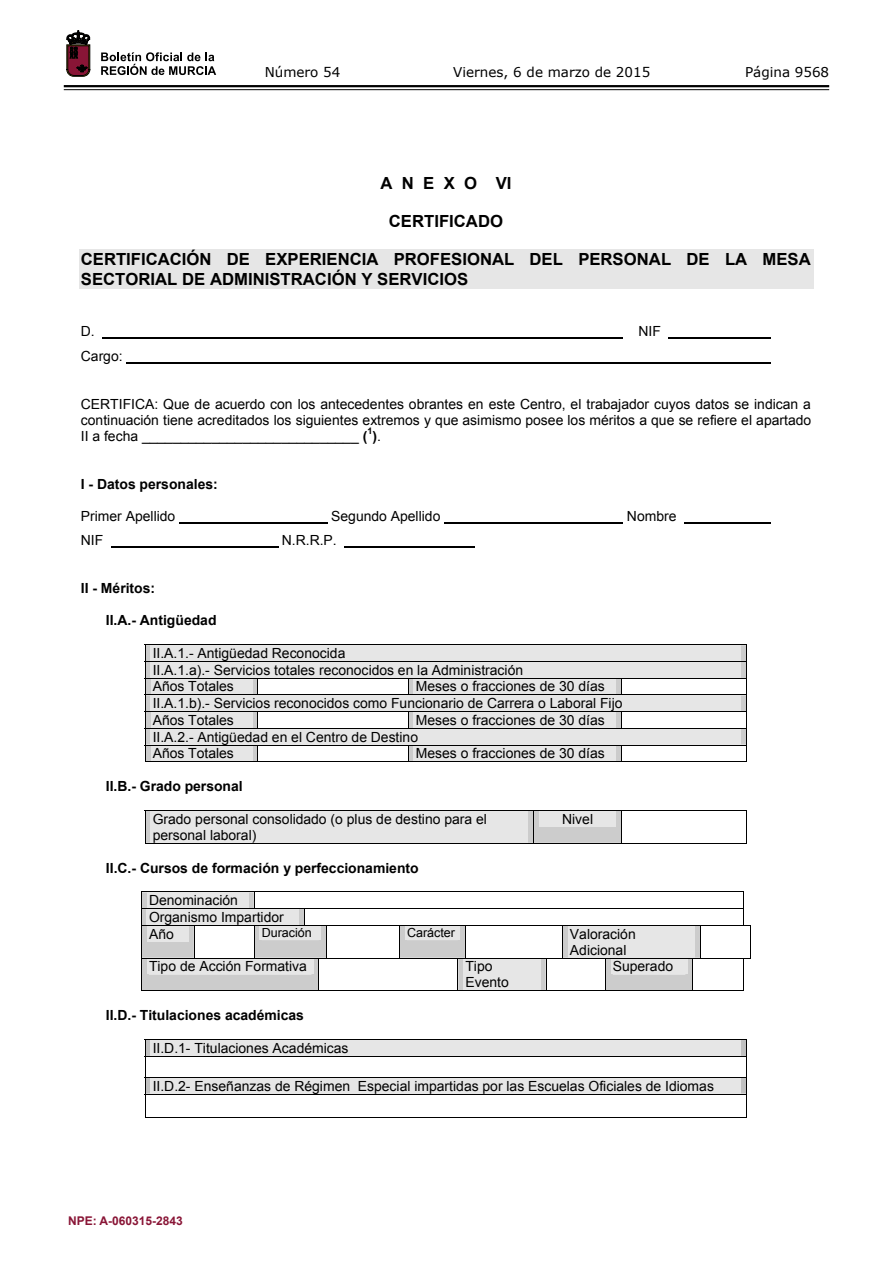
<style>
.page{position:relative;width:893px;height:1263px;background:#fff}
.page>*{position:absolute;margin:0;border:0;box-sizing:border-box;transform-origin:0 0}
.t1{font:700 16.65px/19.2px "Arial";color:#000}
.t2{font:13.95px/16.6px "Arial";color:#000}
.t3{font:700 13.95px "Arial";color:#000}
.t4{font:13.5px "Verdana";color:#000}
.t5{font:12.6px "Arial";color:#000}
.t6{font:700 12px "Arial";color:#891536}
.t7{font:700 9px "Arial";color:#000}
.s1{font-weight:700}
</style>
<div class="page">
<hr style="left:64px;top:85px;width:765px;height:2px;background:#000">
<hr style="left:64px;top:89px;width:765px;height:1px;background:#000">
<svg style="left:101px;top:52px;width:115px;height:23px"></svg>
<svg style="left:67px;top:31px;width:23px;height:45px"></svg>
<div style="left:79px;top:250px;width:734px;height:19px;background:#e6e6e6"></div>
<div style="left:79px;top:269px;width:734px;height:19px;background:#e6e6e6"></div>
<hr style="left:102px;top:338px;width:521px;height:1px;background:#000">
<hr style="left:669px;top:338px;width:102px;height:1px;background:#000">
<hr style="left:127px;top:362px;width:644px;height:1px;background:#000">
<hr style="left:179px;top:522px;width:148px;height:1px;background:#000">
<hr style="left:444px;top:522px;width:179px;height:1px;background:#000">
<hr style="left:684px;top:522px;width:87px;height:1px;background:#000">
<hr style="left:111px;top:547px;width:167px;height:1px;background:#000">
<hr style="left:345px;top:547px;width:130px;height:1px;background:#000">
<svg style="left:145px;top:644px;width:602px;height:118px"></svg>
<svg style="left:146px;top:811px;width:475px;height:32px"></svg>
<hr style="left:145px;top:810px;width:602px;height:1px;background:#000">
<hr style="left:145px;top:811px;width:1px;height:32px;background:#000">
<hr style="left:145px;top:843px;width:388px;height:1px;background:#000">
<hr style="left:533px;top:811px;width:1px;height:32px;background:#000">
<hr style="left:534px;top:843px;width:87px;height:1px;background:#000">
<hr style="left:621px;top:811px;width:1px;height:32px;background:#000">
<hr style="left:622px;top:843px;width:124px;height:1px;background:#000">
<hr style="left:746px;top:811px;width:1px;height:32px;background:#000">
<hr style="left:141px;top:892px;width:602px;height:1px;background:#000">
<hr style="left:141px;top:908px;width:602px;height:1px;background:#000">
<svg style="left:743px;top:892px;width:1px;height:33px"></svg>
<hr style="left:141px;top:925px;width:610px;height:1px;background:#000">
<hr style="left:326px;top:926px;width:1px;height:32px;background:#000">
<hr style="left:399px;top:926px;width:1px;height:32px;background:#000">
<hr style="left:562px;top:926px;width:1px;height:32px;background:#000">
<hr style="left:700px;top:926px;width:1px;height:32px;background:#000">
<hr style="left:750px;top:926px;width:1px;height:32px;background:#000">
<svg style="left:141px;top:892px;width:185px;height:98px"></svg>
<div style="left:147px;top:958px;width:167px;height:16px;background:#e6e6e6"></div>
<svg style="left:400px;top:926px;width:146px;height:64px"></svg>
<div style="left:463px;top:958px;width:78px;height:16px;background:#e6e6e6"></div>
<div style="left:463px;top:974px;width:78px;height:16px;background:#e6e6e6"></div>
<svg style="left:563px;top:926px;width:137px;height:64px"></svg>
<div style="left:611px;top:958px;width:76px;height:16px;background:#e6e6e6"></div>
<hr style="left:141px;top:958px;width:465px;height:1px;background:#000">
<hr style="left:606px;top:958px;width:87px;height:1px;background:#000">
<hr style="left:693px;top:958px;width:58px;height:1px;background:#000">
<hr style="left:141px;top:958px;width:1px;height:33px;background:#000">
<hr style="left:141px;top:990px;width:178px;height:1px;background:#000">
<hr style="left:319px;top:958px;width:1px;height:33px;background:#000">
<hr style="left:319px;top:990px;width:139px;height:1px;background:#000">
<hr style="left:458px;top:958px;width:1px;height:33px;background:#000">
<hr style="left:458px;top:990px;width:88px;height:1px;background:#000">
<hr style="left:546px;top:958px;width:1px;height:33px;background:#000">
<hr style="left:546px;top:990px;width:59px;height:1px;background:#000">
<hr style="left:605px;top:958px;width:1px;height:33px;background:#000">
<hr style="left:606px;top:990px;width:87px;height:1px;background:#000">
<hr style="left:693px;top:958px;width:1px;height:33px;background:#000">
<hr style="left:693px;top:990px;width:50px;height:1px;background:#000">
<hr style="left:743px;top:958px;width:1px;height:33px;background:#000">
<svg style="left:145px;top:1039px;width:602px;height:79px"></svg>
<p class="t4" style="left:265px;top:62px;width:77px">Número 54</p>
<p class="t4" style="left:453px;top:62px;width:199px">Viernes, 6 de marzo de 2015</p>
<p class="t4" style="left:745px;top:62px;width:86px">Página 9568</p>
<p class="t1" style="left:381px;top:174px;width:133px">A N E X O VI</p>
<p class="t1" style="left:389px;top:212px;width:116px">CERTIFICADO</p>
<p class="t1" style="left:81px;top:250px;width:731px">CERTIFICACIÓN DE EXPERIENCIA PROFESIONAL DEL PERSONAL DE LA MESA<br>SECTORIAL DE ADMINISTRACIÓN Y SERVICIOS</p>
<p class="t2" style="left:81px;top:323px;width:15px">D.</p>
<p class="t2" style="left:638px;top:323px;width:24px">NIF</p>
<p class="t2" style="left:81px;top:348px;width:43px">Cargo:</p>
<p class="t2" style="left:81px;top:396px;width:732px;line-height:16px;text-align:justify">CERTIFICA: Que de acuerdo con los antecedentes obrantes en este Centro, el trabajador cuyos datos se indican a continuación tiene acreditados los siguientes extremos y que asimismo posee los méritos a que se refiere el apartado II a fecha ____________________________ <span class="s1">( )</span>.</p>
<p class="t7" style="left:367px;top:425px;width:7px">1</p>
<p class="t3" style="left:81px;top:475px;width:138px">I - Datos personales:</p>
<p class="t2" style="left:81px;top:508px;width:96px">Primer Apellido</p>
<p class="t2" style="left:331px;top:508px;width:111px">Segundo Apellido</p>
<p class="t2" style="left:627px;top:508px;width:51px">Nombre</p>
<p class="t2" style="left:81px;top:532px;width:24px">NIF</p>
<p class="t2" style="left:282px;top:532px;width:56px">N.R.R.P.</p>
<p class="t3" style="left:81px;top:579px;width:76px">II - Méritos:</p>
<p class="t3" style="left:106px;top:611px;width:112px">II.A.- Antigüedad</p>
<p class="t2" style="left:153px;top:645px;width:372px">II.A.1.- Antigüedad Reconocida<br>II.A.1.a).- Servicios totales reconocidos en la Administración<br>Años Totales</p>
<p class="t2" style="left:153px;top:678px;width:471px;text-indent:263px">Meses o fracciones de 30 días<br>II.A.1.b).- Servicios reconocidos como Funcionario de Carrera o Laboral Fijo<br>Años Totales</p>
<p class="t2" style="left:153px;top:712px;width:454px;text-indent:263px">Meses o fracciones de 30 días<br>II.A.2.- Antigüedad en el Centro de Destino<br>Años Totales</p>
<p class="t2" style="left:416px;top:745px;width:190px">Meses o fracciones de 30 días</p>
<p class="t3" style="left:106px;top:777px;width:138px">II.B.- Grado personal</p>
<p class="t2" style="left:153px;top:811px;width:336px;line-height:16px">Grado personal consolidado (o plus de destino para el personal laboral)</p>
<p class="t2" style="left:562px;top:811px;width:33px">Nivel</p>
<p class="t3" style="left:106px;top:858px;width:314px">II.C.- Cursos de formación y perfeccionamiento</p>
<p class="t2" style="left:149px;top:892px;width:136px">Denominación<br>Organismo Impartidor<br>Año</p>
<p class="t5" style="left:262px;top:925px;width:52px">Duración</p>
<p class="t5" style="left:407px;top:925px;width:49px">Carácter</p>
<p class="t2" style="left:570px;top:926px;width:67px;line-height:16px">Valoración<br>Adicional</p>
<p class="t2" style="left:149px;top:958px;width:159px">Tipo de Acción Formativa</p>
<p class="t2" style="left:465px;top:959px;width:45px;line-height:15.9px">Tipo<br>Evento</p>
<p class="t2" style="left:613px;top:958px;width:62px">Superado</p>
<p class="t3" style="left:106px;top:1006px;width:200px">II.D.- Titulaciones académicas</p>
<p class="t2" style="left:153px;top:1040px;width:197px">II.D.1- Titulaciones Académicas</p>
<p class="t2" style="left:153px;top:1077px;width:563px">II.D.2- Enseñanzas de Régimen Especial impartidas por las Escuelas Oficiales de Idiomas</p>
<p class="t6" style="left:68px;top:1213px;width:116px">NPE: A-060315-2843</p>
</div>
